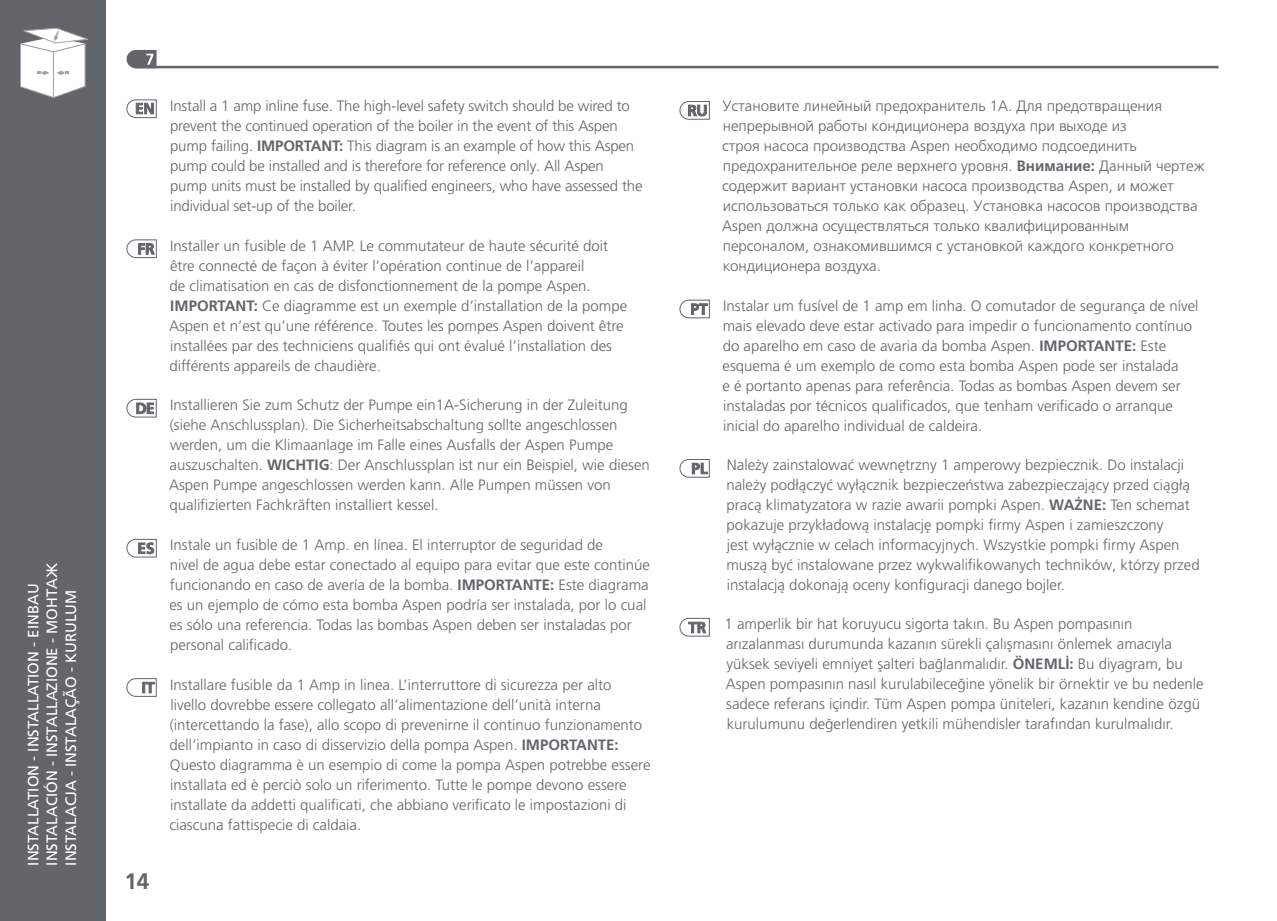
<style>
.page{position:relative;width:1277px;height:921px;background:#fff}
.page>*{position:absolute;margin:0;border:0;box-sizing:border-box;transform-origin:0 0}
.t1{font:700 22.5px "Frutiger LT Pro";color:#62656a}
.t2{font:300 15px/20px "Frutiger LT Pro";color:#62656a}
.t3{font:300 15px/20px "Frutiger LTCYR";color:#62656a}
.t4{font:15px/18.8px "Frutiger LT Pro";color:#fff}
.s1{font-family:"Frutiger LTCYR"}
.s2{font-weight:700}
.s3{font-family:"Frutiger LTCYR";font-weight:700}
</style>
<div class="page">
<hr style="left:136px;top:66px;width:1082px;height:2px;background:#62656a">
<svg style="left:126px;top:239px;width:31px;height:19px"></svg>
<svg style="left:126px;top:539px;width:31px;height:19px"></svg>
<svg style="left:126px;top:399px;width:31px;height:19px"></svg>
<svg style="left:679px;top:459px;width:31px;height:19px"></svg>
<svg style="left:679px;top:299px;width:31px;height:19px"></svg>
<svg style="left:126px;top:678px;width:31px;height:19px"></svg>
<svg style="left:679px;top:101px;width:31px;height:19px"></svg>
<div style="left:0;top:0;width:105px;height:921px;background:#62656a"></div>
<svg style="left:20px;top:28px;width:68px;height:70px"></svg>
<svg style="left:126px;top:99px;width:31px;height:19px"></svg>
<svg style="left:679px;top:618px;width:31px;height:19px"></svg>
<svg style="left:127px;top:50px;width:29px;height:18px"></svg>
<p class="t4" style="left:24px;top:865px;width:304px;rotate:-90deg">INSTALLATION - INSTALLATION - EINBAU<br>INSTALACIÓN - INSTALLAZIONE - <span class="s1">МОНТАЖ<br></span>INSTALACJA - INSTALAÇÃO - KURULUM</p>
<h1 class="t1" style="left:124px;top:868px;width:27px">14</h1>
<p class="t2" style="left:170px;top:96px;width:474px">Install a 1 amp inline fuse. The high-level safety switch should be wired to prevent the continued operation of the boiler in the event of this Aspen pump failing. <span class="s2">IMPORTANT:</span> This diagram is an example of how this Aspen pump could be installed and is therefore for reference only. All Aspen pump units must be installed by qualified engineers, who have assessed the individual set-up of the boiler.</p>
<p class="t2" style="left:169px;top:236px;width:459px">Installer un fusible de 1 AMP. Le commutateur de haute sécurité doit être connecté de façon à éviter l’opération continue de l’appareil<br>de climatisation en cas de disfonctionnement de la pompe Aspen.<br><span class="s2">IMPORTANT:</span> Ce diagramme est un exemple d’installation de la pompe Aspen et n’est qu’une référence. Toutes les pompes Aspen doivent être installées par des techniciens qualifiés qui ont évalué l’installation des différents appareils de chaudière.</p>
<p class="t2" style="left:169px;top:395px;width:482px">Installieren Sie zum Schutz der Pumpe ein1A-Sicherung in der Zuleitung (siehe Anschlussplan). Die Sicherheitsabschaltung sollte angeschlossen werden, um die Klimaanlage im Falle eines Ausfalls der Aspen Pumpe auszuschalten. <span class="s3">WICHTIG</span>: Der Anschlussplan ist nur ein Beispiel, wie diesen Aspen Pumpe angeschlossen werden kann. Alle Pumpen müssen von qualifizierten Fachkräften installiert kessel.</p>
<p class="t2" style="left:169px;top:535px;width:482px">Instale un fusible de 1 Amp. en línea. El interruptor de seguridad de<br>nivel de agua debe estar conectado al equipo para evitar que este continúe funcionando en caso de avería de la bomba. <span class="s2">IMPORTANTE:</span> Este diagrama es un ejemplo de cómo esta bomba Aspen podría ser instalada, por lo cual es sólo una referencia. Todas las bombas Aspen deben ser instaladas por personal calificado.</p>
<p class="t2" style="left:169px;top:674px;width:482px">Installare fusible da 1 Amp in linea. L’interruttore di sicurezza per alto<br>livello dovrebbe essere collegato all’alimentazione dell’unità interna (intercettando la fase), allo scopo di prevenirne il continuo funzionamento dell’impianto in caso di disservizio della pompa Aspen. <span class="s2">IMPORTANTE:<br></span>Questo diagramma è un esempio di come la pompa Aspen potrebbe essere installata ed è perciò solo un riferimento. Tutte le pompe devono essere installate da addetti qualificati, che abbiano verificato le impostazioni di ciascuna fattispecie di caldaia.</p>
<p class="t3" style="left:722px;top:96px;width:484px">Установите линейный предохранитель 1А. Для предотвращения непрерывной работы кондиционера воздуха при выходе из<br>строя насоса производства Aspen необходимо подсоединить предохранительное реле верхнего уровня. <span class="s2">Внимание:</span> Данный чертеж содержит вариант установки насоса производства Aspen, и может использоваться только как образец. Установка насосов производства Aspen должна осуществляться только квалифицированным персоналом, ознакомившимся с установкой каждого конкретного кондиционера воздуха.</p>
<p class="t2" style="left:722px;top:296px;width:477px">Instalar um fusível de 1 amp em linha. O comutador de segurança de nível mais elevado deve estar activado para impedir o funcionamento contínuo do aparelho em caso de avaria da bomba Aspen. <span class="s2">IMPORTANTE:</span> Este esquema é um exemplo de como esta bomba Aspen pode ser instalada<br>e é portanto apenas para referência. Todas as bombas Aspen devem ser instaladas por técnicos qualificados, que tenham verificado o arranque inicial do aparelho individual de caldeira.</p>
<p class="t2" style="left:726px;top:455px;width:475px">Należy zainstalować wewnętrzny 1 amperowy bezpiecznik. Do instalacji należy podłączyć wyłącznik bezpieczeństwa zabezpieczający przed ciągłą pracą klimatyzatora w razie awarii pompki Aspen. <span class="s2">WAŻNE:</span> Ten schemat pokazuje przykładową instalację pompki firmy Aspen i zamieszczony<br>jest wyłącznie w celach informacyjnych. Wszystkie pompki firmy Aspen muszą być instalowane przez wykwalifikowanych techników, którzy przed instalacją dokonają oceny konfiguracji danego bojler.</p>
<p class="t2" style="left:724px;top:614px;width:480px">1 amperlik bir hat koruyucu sigorta takın. Bu Aspen pompasının arızalanması durumunda kazanın sürekli çalışmasını önlemek amacıyla yüksek seviyeli emniyet şalteri bağlanmalıdır. <span class="s2">ÖNEMLİ:</span> Bu diyagram, bu Aspen pompasının nasıl kurulabileceğine yönelik bir örnektir ve bu nedenle sadece referans içindir. Tüm Aspen pompa üniteleri, kazanın kendine özgü kurulumunu değerlendiren yetkili mühendisler tarafından kurulmalıdır.</p>
</div>
